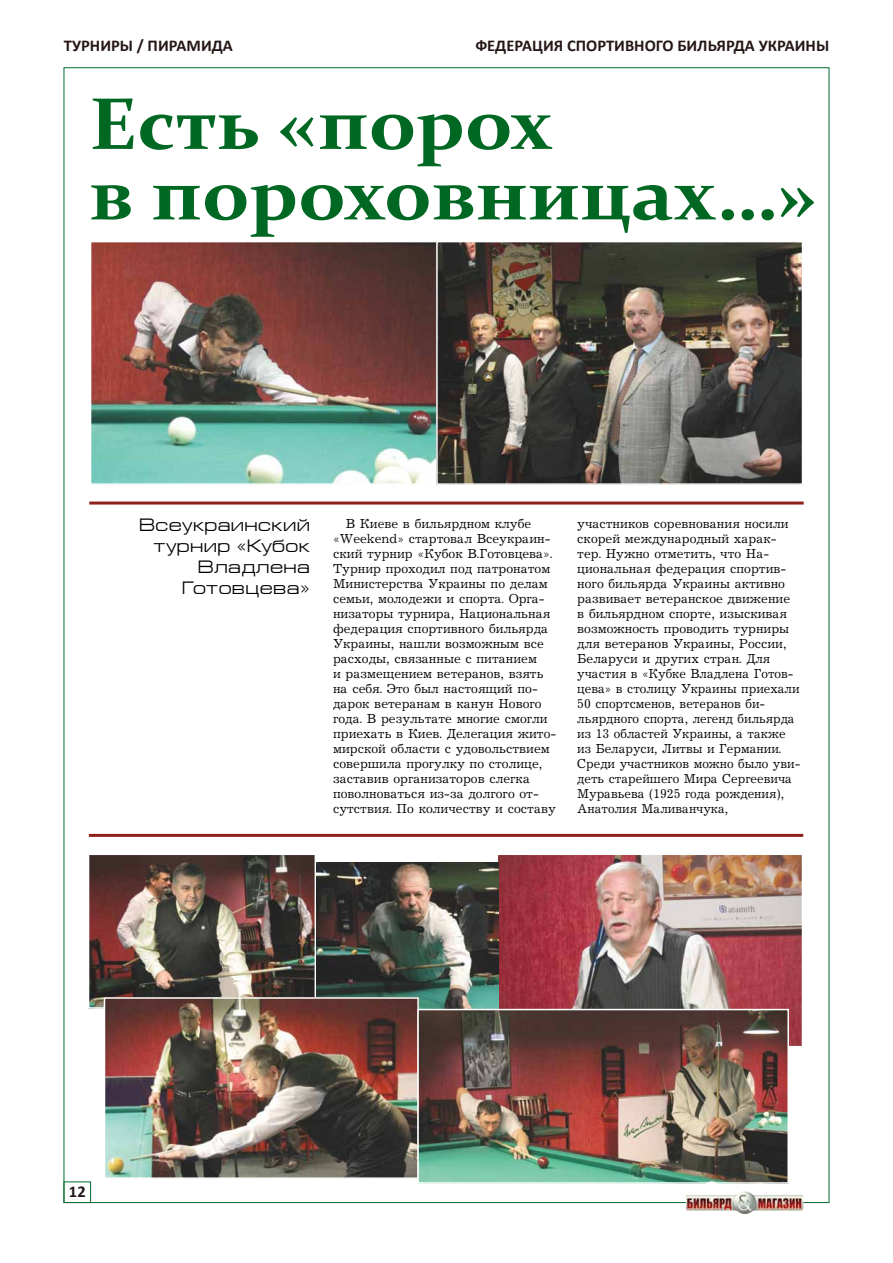
<style>
.page{position:relative;width:893px;height:1263px;background:#fff}
.page>*{position:absolute;margin:0;border:0;box-sizing:border-box;transform-origin:0 0}
.t1{font:700 73.65px/70.5px "Constantia";color:#006822;scale:1.08 1}
.t2{font:18px/21px "Europe Ext";letter-spacing:.02em;color:#000;text-align:right}
.t3{font:700 16.5px "Calibri";color:#261717}
.t4{font:13.5px/15px "Journal";color:#000}
</style>
<div class="page">
<img style="left:686px;top:1191px;width:117px;height:23px">
<div style="left:64px;top:1182px;width:27px;height:21px;border:1px solid #006e30"></div>
<img style="left:91px;top:856px;width:222px;height:150px">
<div style="left:88px;top:853px;width:228px;height:156px;border:2px solid #fff"></div>
<hr style="left:89px;top:501px;width:715px;height:3px;background:#8d201b">
<hr style="left:89px;top:834px;width:714px;height:3px;background:#8d201b">
<img style="left:93px;top:244px;width:707px;height:238px">
<div style="left:90px;top:241px;width:347px;height:244px;border:2px solid #fff"></div>
<div style="left:436px;top:241px;width:367px;height:244px;border:2px solid #fff"></div>
<img style="left:500px;top:856px;width:300px;height:188px">
<div style="left:497px;top:853px;width:306px;height:194px;border:2px solid #fff"></div>
<img style="left:316px;top:862px;width:182px;height:147px">
<img style="left:107px;top:1000px;width:309px;height:176px">
<div style="left:104px;top:997px;width:315px;height:182px;border:2px solid #fff"></div>
<img style="left:420px;top:1012px;width:366px;height:169px">
<div style="left:417px;top:1009px;width:372px;height:175px;border:2px solid #fff"></div>
<p class="t3" style="left:64px;top:35px;width:171px">ТУРНИРЫ / ПИРАМИДА</p>
<p class="t3" style="left:475px;top:35px;width:355px">ФЕДЕРАЦИЯ СПОРТИВНОГО БИЛЬЯРДА УКРАИНЫ</p>
<h1 class="t1" style="left:89px;top:85px;width:675px">Есть «порох<br>в пороховницах…»</h1>
<h2 class="t2" style="left:139px;top:514px;width:172px">Всеукраинский турнир «Кубок<br>Владлена<br>Готовцева»</h2>
<p class="t4" style="left:333px;top:516px;width:225px;text-indent:13px">В Киеве в бильярдном клубе «Weekend» стартовал Всеукраин&shy;ский турнир «Кубок В.Готовцева».<br>Турнир проходил под патронатом<br>Министерства Украины по делам семьи, молодежи и спорта. Орга&shy;низаторы турнира, Национальная федерация спортивного бильярда<br>Украины, нашли возможным все расходы, связанные с питанием<br>и размещением ветеранов, взять на себя. Это был настоящий по&shy;дарок ветеранам в канун Нового года. В результате многие смогли приехать в Киев. Делегация жито&shy;мирской области с удовольствием совершила прогулку по столице, заставив организаторов слегка поволноваться из-за долгого от&shy;сутствия. По количеству и составу</p>
<p class="t4" style="left:577px;top:516px;width:225px">участников соревнования носили скорей международный харак&shy;тер. Нужно отметить, что На&shy;циональная федерация спортив&shy;ного бильярда Украины активно развивает ветеранское движение в бильярдном спорте, изыскивая возможность проводить турниры для ветеранов Украины, России,<br>Беларуси и других стран. Для участия в «Кубке Владлена Готов&shy;цева» в столицу Украины приехали<br>50 спортсменов, ветеранов би&shy;льярдного спорта, легенд бильярда из 13 областей Украины, а также из Беларуси, Литвы и Германии.<br>Среди участников можно было уви&shy;деть старейшего Мира Сергеевича<br>Муравьева (1925 года рождения),<br>Анатолия Маливанчука,</p>
<p class="t3" style="left:69px;top:1181px;width:18px">12</p>
</div>
